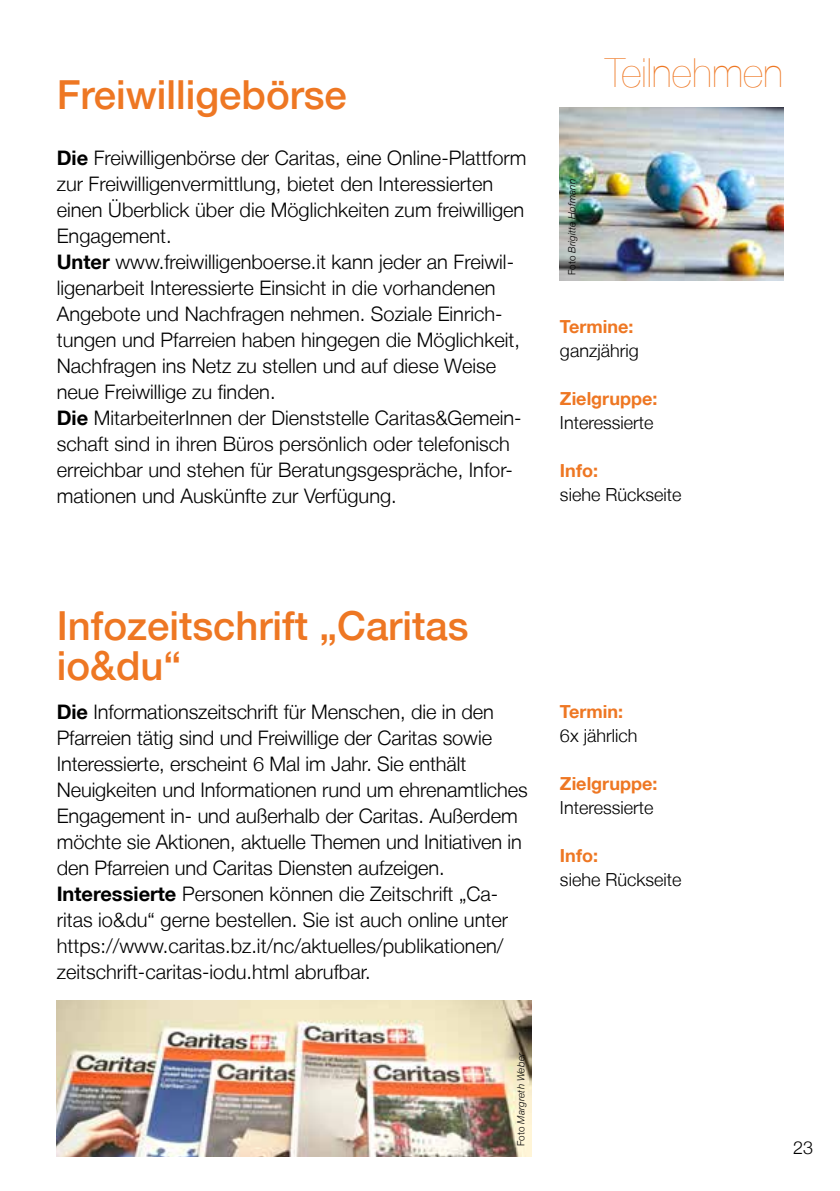
<style>
.page{position:relative;width:840px;height:1191px;background:#fff}
.page>*{position:absolute;margin:0;border:0;box-sizing:border-box;transform-origin:0 0}
.t1{font:500 40px/40px "Helvetica Neue LT";color:#ee7723}
.t2{font:200 40px "Helvetica Neue LT";color:#ee7723}
.t3{font:300 20px/26px "Helvetica Neue LT";color:#000}
.t4{font:300 18px "Helvetica Neue LT";color:#000}
.t5{font:700 18px "Helvetica Neue LT";color:#ee7723}
.t6{font:italic 300 10px "Helvetica Neue LT";letter-spacing:.015em;color:#000}
.s1{font-weight:700}
.s2{font-style:normal}
</style>
<div class="page">
<img style="left:57px;top:1000px;width:474px;height:156px">
<img style="left:559px;top:107px;width:223px;height:173px">
<h1 class="t1" style="left:57px;top:75px;width:291px">Freiwilligebörse</h1>
<p class="t3" style="left:57px;top:144px;width:471px"><span class="s1">Die</span> Freiwilligenbörse der Caritas, eine Online-Plattform zur Freiwilligenvermittlung, bietet den Interessierten einen Überblick über die Möglichkeiten zum freiwilligen Engagement.<br><span class="s1">Unter</span> www.freiwilligenboerse.it kann jeder an Freiwil&shy;ligenarbeit Interessierte Einsicht in die vorhandenen Angebote und Nachfragen nehmen. Soziale Einrich&shy;tungen und Pfarreien haben hingegen die Möglichkeit, Nachfragen ins Netz zu stellen und auf diese Weise neue Freiwillige zu finden.<br><span class="s1">Die</span> MitarbeiterInnen der Dienststelle Caritas&amp;Gemein&shy;schaft sind in ihren Büros persönlich oder telefonisch erreichbar und stehen für Beratungsgespräche, Infor&shy;mationen und Auskünfte zur Verfügung.</p>
<h1 class="t2" style="left:605px;top:50px;width:179px">Teilnehmen</h1>
<p class="t6" style="left:565px;top:275px;width:97px;rotate:-90deg"><span class="s2">Foto</span> Brigitte Hofmann</p>
<p class="t5" style="left:559px;top:316px;width:75px">Termine:</p>
<p class="t4" style="left:559px;top:340px;width:80px">ganzjährig</p>
<p class="t5" style="left:559px;top:388px;width:99px">Zielgruppe:</p>
<p class="t4" style="left:559px;top:412px;width:95px">Interessierte</p>
<p class="t5" style="left:559px;top:460px;width:39px">Info:</p>
<p class="t4" style="left:559px;top:484px;width:123px">siehe Rückseite</p>
<h1 class="t1" style="left:57px;top:605px;width:413px">Infozeitschrift „Caritas io&amp;du“</h1>
<p class="t3" style="left:57px;top:698px;width:472px"><span class="s1">Die</span> Informationszeitschrift für Menschen, die in den Pfarreien tätig sind und Freiwillige der Caritas sowie Interessierte, erscheint 6 Mal im Jahr. Sie enthält Neuigkeiten und Informationen rund um ehrenamtliches Engagement in- und außerhalb der Caritas. Außerdem möchte sie Aktionen, aktuelle Themen und Initiativen in den Pfarreien und Caritas Diensten aufzeigen.<br><span class="s1">Interessierte</span> Personen können die Zeitschrift „Ca&shy;ritas io&amp;du“ gerne bestellen. Sie ist auch online unter https://www.caritas.bz.it/nc/aktuelles/publikationen/ zeitschrift-caritas-iodu.html abrufbar.</p>
<p class="t6" style="left:514px;top:1146px;width:95px;rotate:-90deg"><span class="s2">Foto</span> Margreth Weber</p>
<p class="t5" style="left:559px;top:700px;width:64px">Termin:</p>
<p class="t4" style="left:559px;top:724px;width:79px">6x jährlich</p>
<p class="t5" style="left:559px;top:772px;width:99px">Zielgruppe:</p>
<p class="t4" style="left:559px;top:796px;width:95px">Interessierte</p>
<p class="t5" style="left:559px;top:844px;width:39px">Info:</p>
<p class="t4" style="left:559px;top:868px;width:123px">siehe Rückseite</p>
<p class="t4" style="left:792px;top:1136px;width:22px">23</p>
</div>
